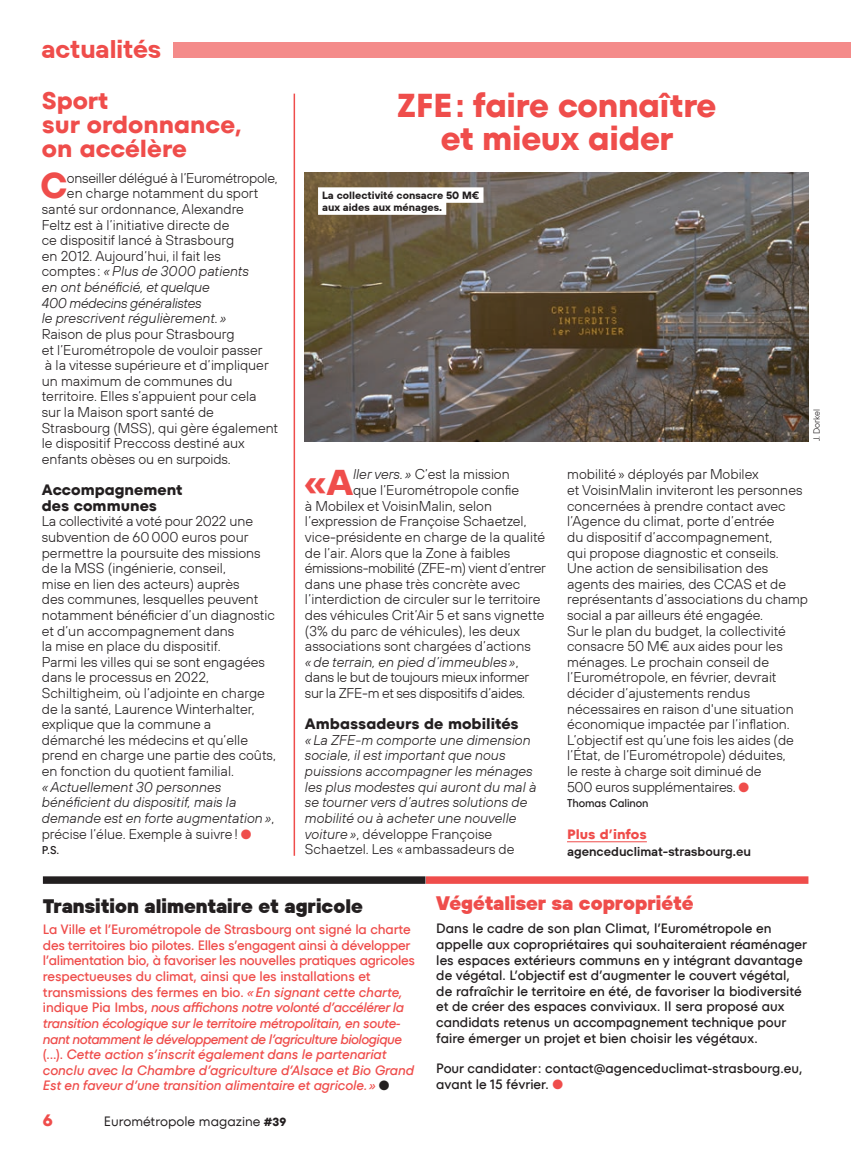
<style>
.page{position:relative;width:851px;height:1149px;background:#fff}
.page>*{position:absolute;margin:0;border:0;box-sizing:border-box;transform-origin:0 0}
.t1{font:700 35.7px "TT Hoves";color:#ef4d4b;scale:1.05 1}
.t2{font:700 33px/33px "TT Fors";letter-spacing:-.01em;color:#ef4d4b;text-align:center}
.t3{font:italic 700 25.5px "TT Hoves";color:#ef4d4b}
.t4{font:700 24px/24px "TT Fors";color:#ef4d4b}
.t5{font:900 19.5px "TT Hoves";color:#231f20}
.t6{font:900 19.5px "TT Hoves";color:#ef4d4b}
.t7{font:700 16.5px "TT Fors";color:#ef4d4b}
.t8{font:700 15px/15.6px "TT Fors";color:#231f20}
.t9{font:300 14.1px/15.6px "TT Hoves";color:#231f20}
.t10{font:italic 300 14.1px/15.6px "TT Hoves";color:#231f20}
.t11{font:300 14.1px "TT Hoves";letter-spacing:-.02em;color:#231f20}
.t12{font:300 14.1px "TT Hoves";letter-spacing:-.025em;color:#231f20}
.t13{font:italic 300 14.1px "TT Hoves";letter-spacing:-.025em;color:#231f20}
.t14{font:italic 500 13.5px/15.6px "TT Fors";letter-spacing:-.03em;color:#ef4d4b}
.t15{font:500 13.5px/15.6px "TT Fors";color:#231f20}
.t16{font:13.5px "TT Fors";color:#231f20}
.t17{font:700 13.5px "TT Fors";color:#ef4d4b}
.t18{font:600 12.75px "TT Hoves";color:#231f20}
.t19{font:500 11.25px "TT Fors";letter-spacing:-.01em;color:#231f20;scale:.95 1}
.t20{font:500 11.25px "TT Fors";letter-spacing:-.01em;color:#231f20}
.t21{font:700 10.5px/12px "TT Hoves";color:#231f20}
.t22{font:300 9px "TT Hoves";color:#231f20}
.s1{font-style:normal}
.s2{color:#ef4d4b}
.s3{font-style:italic}
.s4{color:#231f20}
.s5{font-family:"TT Hoves";font-weight:700;font-size:11.7px}
</style>
<div class="page">
<div style="left:173px;top:42px;width:677px;height:16px;background:#f48b8a"></div>
<div style="left:43px;top:876px;width:382px;height:7px;background:#231f20"></div>
<div style="left:426px;top:876px;width:382px;height:7px;background:#ef4d4b"></div>
<hr style="left:293px;top:94px;width:2px;height:761px;background:#ef4d4b">
<img style="left:305px;top:172px;width:503px;height:269px">
<svg style="left:322px;top:186px;width:281px;height:53px;background:#6b5f4d"></svg>
<div style="left:318px;top:187px;width:165px;height:16px;background:#fff"></div>
<div style="left:318px;top:199px;width:128px;height:16px;background:#fff"></div>
<hr style="left:567px;top:841px;width:79px;height:1px;background:#ef4d4b">
<h3 class="t3" style="left:43px;top:32px;width:127px">actualités</h3>
<h3 class="t4" style="left:42px;top:89px;width:201px">Sport<br>sur ordonnance, on accélère</h3>
<h1 class="t1" style="left:40px;top:162px;width:28px">C</h1>
<p class="t11" style="left:67px;top:169px;width:212px">onseiller délégué à l’Eurométropole,</p>
<p class="t9" style="left:67px;top:185px;width:193px">en charge notamment du sport</p>
<p class="t9" style="left:42px;top:201px;width:204px">santé sur ordonnance, Alexandre</p>
<p class="t9" style="left:42px;top:216px;width:189px">Feltz est à l’initiative directe de</p>
<p class="t9" style="left:42px;top:232px;width:194px">ce dispositif lancé à Strasbourg</p>
<p class="t9" style="left:42px;top:248px;width:180px">en 2012. Aujourd’hui, il fait les</p>
<p class="t10" style="left:42px;top:263px;width:209px"><span class="s1">comptes :</span> «Plus de 3000 patients</p>
<p class="t10" style="left:42px;top:279px;width:169px">en ont bénéficié, et quelque</p>
<p class="t13" style="left:42px;top:294px;width:161px">400 médecins généralistes</p>
<p class="t10" style="left:42px;top:310px;width:186px">le prescrivent régulièrement. »</p>
<p class="t9" style="left:42px;top:326px;width:238px">Raison de plus pour Strasbourg<br>et l’Eurométropole de vouloir passer<br>à la vitesse supérieure et d’impliquer un maximum de communes du territoire. Elles s’appuient pour cela sur la Maison sport santé de Strasbourg (MSS), qui gère également le dispositif Preccoss destiné aux enfants obèses ou en surpoids.</p>
<p class="t8" style="left:42px;top:482px;width:142px">Accompagnement des communes</p>
<p class="t9" style="left:42px;top:513px;width:235px">La collectivité a voté pour 2022 une subvention de 60000 euros pour permettre la poursuite des missions de la MSS (ingénierie, conseil,<br>mise en lien des acteurs) auprès<br>des communes, lesquelles peuvent notamment bénéficier d’un diagnostic et d’un accompagnement dans<br>la mise en place du dispositif.<br>Parmi les villes qui se sont engagées dans le processus en 2022, Schiltigheim, où l’adjointe en charge de la santé, Laurence Winterhalter, explique que la commune a démarché les médecins et qu’elle prend en charge une partie des coûts, en fonction du quotient familial.</p>
<p class="t10" style="left:42px;top:778px;width:234px">«Actuellement 30 personnes bénéficient du dispositif, mais la demande est en forte augmentation»<span class="s1">, précise l’élue. Exemple à suivre!</span> <span class="s2">●</span></p>
<p class="t20" style="left:42px;top:843px;width:19px">P.S.</p>
<h2 class="t2" style="left:397px;top:89px;width:321px">ZFE: faire connaître et mieux aider</h2>
<p class="t21" style="left:322px;top:189px;width:158px">La collectivité consacre 50 M€ aux aides aux ménages.</p>
<h1 class="t1" style="left:303px;top:458px;width:48px">«A</h1>
<p class="t9" style="left:353px;top:466px;width:158px"><span class="s3">ller vers. »</span> C’est la mission</p>
<p class="t9" style="left:353px;top:482px;width:167px">que l’Eurométropole confie</p>
<p class="t9" style="left:305px;top:497px;width:189px">à Mobilex et VoisinMalin, selon</p>
<p class="t9" style="left:305px;top:513px;width:223px">l’expression de Françoise Schaetzel,</p>
<p class="t9" style="left:305px;top:528px;width:242px">vice-présidente en charge de la qualité</p>
<p class="t9" style="left:305px;top:544px;width:207px">de l’air. Alors que la Zone à faibles</p>
<p class="t12" style="left:305px;top:559px;width:242px">émissions-mobilité (ZFE-m) vient d’entrer</p>
<p class="t9" style="left:305px;top:575px;width:217px">dans une phase très concrète avec</p>
<p class="t9" style="left:305px;top:591px;width:237px">l’interdiction de circuler sur le territoire</p>
<p class="t9" style="left:305px;top:606px;width:241px">des véhicules Crit’Air 5 et sans vignette</p>
<p class="t9" style="left:305px;top:622px;width:216px">(3% du parc de véhicules), les deux</p>
<p class="t9" style="left:305px;top:638px;width:227px">associations sont chargées d’actions</p>
<p class="t10" style="left:305px;top:653px;width:215px">«de terrain, en pied d’immeubles »<span class="s1">,</span></p>
<p class="t11" style="left:305px;top:668px;width:226px">dans le but de toujours mieux informer</p>
<p class="t11" style="left:305px;top:684px;width:222px">sur la ZFE-m et ses dispositifs d’aides.</p>
<p class="t8" style="left:305px;top:716px;width:215px">Ambassadeurs de mobilités</p>
<p class="t10" style="left:305px;top:731px;width:233px">«La ZFE-m comporte une dimension sociale, il est important que nous puissions accompagner les ménages les plus modestes qui auront du mal à se tourner vers d’autres solutions de mobilité ou à acheter une nouvelle voiture»<span class="s1">, développe Françoise Schaetzel. Les «ambassadeurs de</span></p>
<p class="t22" style="left:810px;top:441px;width:34px;rotate:-90deg">J. Dorkel</p>
<p class="t9" style="left:567px;top:466px;width:242px">mobilité» déployés par Mobilex<br>et VoisinMalin inviteront les personnes concernées à prendre contact avec l’Agence du climat, porte d’entrée<br>du dispositif d’accompagnement,<br>qui propose diagnostic et conseils.<br>Une action de sensibilisation des agents des mairies, des CCAS et de représentants d’associations du champ social a par ailleurs été engagée.<br>Sur le plan du budget, la collectivité consacre 50 M€ aux aides pour les ménages. Le prochain conseil de l’Eurométropole, en février, devrait décider d’ajustements rendus nécessaires en raison d'une situation économique impactée par l’inflation.<br>L’objectif est qu’une fois les aides (de l’État, de l’Eurométropole) déduites,<br>le reste à charge soit diminué de<br>500 euros supplémentaires. <span class="s2">●</span></p>
<p class="t19" style="left:567px;top:796px;width:87px">Thomas Calinon</p>
<p class="t17" style="left:567px;top:826px;width:81px">Plus d’infos</p>
<p class="t18" style="left:567px;top:842px;width:185px">agenceduclimat-strasbourg.eu</p>
<h3 class="t5" style="left:43px;top:892px;width:321px">Transition alimentaire et agricole</h3>
<p class="t14" style="left:43px;top:921px;width:373px"><span class="s1">La Ville et l’Eurométropole de Strasbourg ont signé la charte des territoires bio pilotes. Elles s’engagent ainsi à développer l’alimentation bio, à favoriser les nouvelles pratiques agricoles respectueuses du climat, ainsi que les installations et transmissions des fermes en bio.</span> «En signant cette charte, <span class="s1">indique Pia Imbs,</span> nous affichons notre volonté d’accélérer la transition écologique sur le territoire métropolitain, en soute&shy;nant notamment le développement de l’agriculture biologique <span class="s1">(…).</span> Cette action s’inscrit également dans le partenariat conclu avec la Chambre d’agriculture d’Alsace et Bio Grand Est en faveur d’une transition alimentaire et agricole.» <span class="s4">●</span></p>
<p class="t7" style="left:43px;top:1109px;width:11px">6</p>
<p class="t16" style="left:104px;top:1112px;width:184px">Eurométropole magazine <span class="s5">#39</span></p>
<h3 class="t6" style="left:436px;top:889px;width:259px">Végétaliser sa copropriété</h3>
<p class="t15" style="left:436px;top:920px;width:372px">Dans le cadre de son plan Climat, l’Eurométropole en appelle aux copropriétaires qui souhaiteraient réaménager les espaces extérieurs communs en y intégrant davantage de végétal. L’objectif est d’augmenter le couvert végétal, de rafraîchir le territoire en été, de favoriser la biodiversité et de créer des espaces conviviaux. Il sera proposé aux candidats retenus un accompagnement technique pour faire émerger un projet et bien choisir les végétaux.</p>
<p class="t15" style="left:436px;top:1060px;width:367px">Pour candidater: contact@agenceduclimat-strasbourg.eu, avant le 15 février. <span class="s2">●</span></p>
</div>
